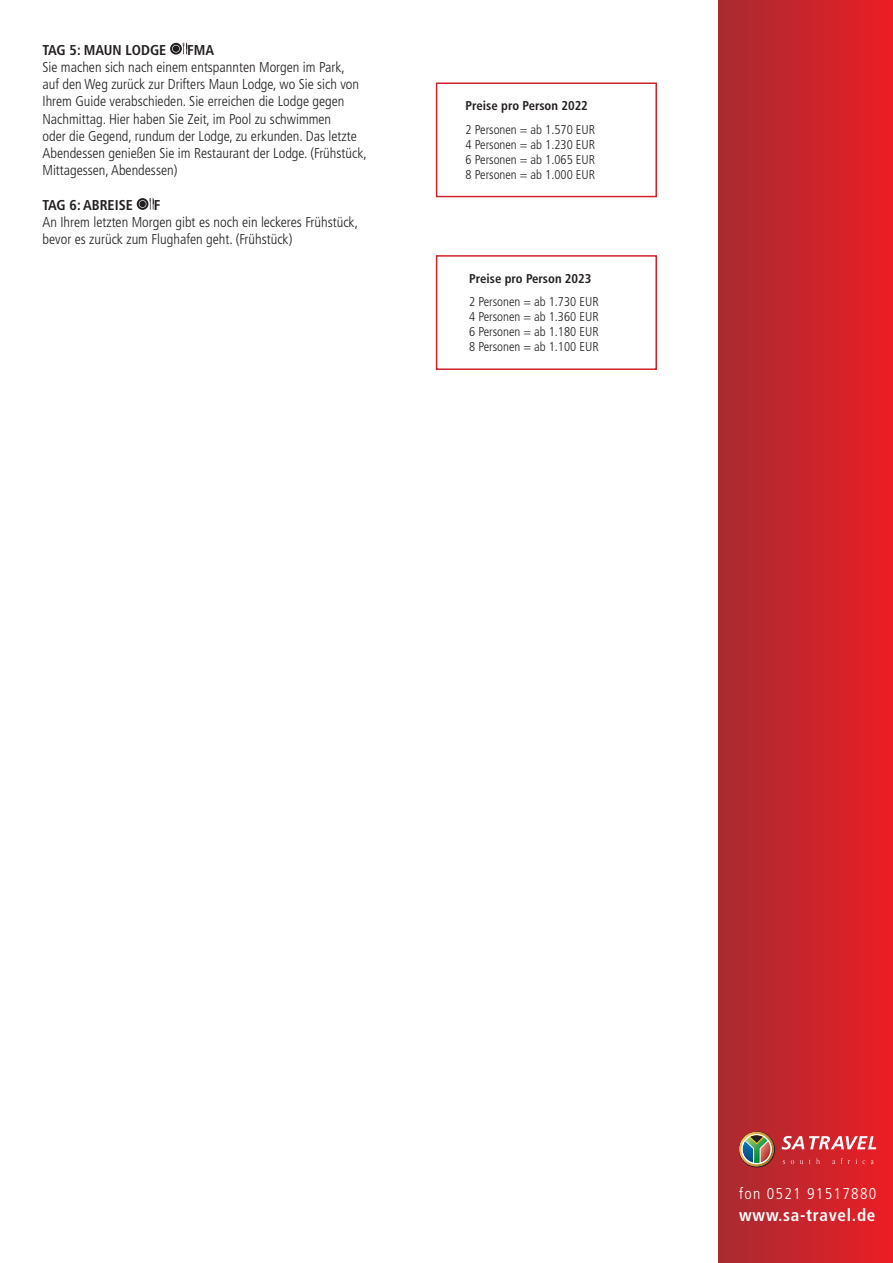
<style>
.page{position:relative;width:893px;height:1263px;background:#fff}
.page>*{position:absolute;margin:0;border:0;box-sizing:border-box;transform-origin:0 0}
.t1{font:700 condensed 17.1px "Frutiger";letter-spacing:.04em;color:#fff}
.t2{font:300 condensed 15.75px "Frutiger";letter-spacing:.08em;color:#fff}
.t3{font:300 condensed 14.25px/17.2px "Frutiger";color:#231f20}
.t4{font:700 condensed 14.25px "Frutiger";color:#231f20}
.t5{font:300 condensed 12.75px/15px "Frutiger";color:#231f20;text-align:justify}
.t6{font:700 condensed 12.75px "Frutiger";color:#231f20}
</style>
<div class="page">
<div style="left:719px;top:0;width:174px;height:1263px;background:linear-gradient(to right,#a62c31,#eb1d24)"></div>
<svg style="left:737px;top:1132px;width:139px;height:37px;background:#c44e4d"></svg>
<div style="left:742px;top:1134px;width:29px;height:30px;border:1px solid #fff;border-radius:50%"></div>
<svg style="left:170px;top:43px;width:17px;height:12px"></svg>
<svg style="left:137px;top:198px;width:17px;height:12px"></svg>
<div style="left:436px;top:82px;width:221px;height:115px;border:2px solid #d1232a"></div>
<div style="left:436px;top:255px;width:221px;height:115px;border:2px solid #d1232a"></div>
<p class="t4" style="left:43px;top:41px;width:125px">TAG 5: MAUN LODGE</p>
<p class="t4" style="left:187px;top:41px;width:28px">FMA</p>
<p class="t3" style="left:43px;top:58px;width:326px">Sie machen sich nach einem entspannten Morgen im Park,<br>auf den Weg zurück zur Drifters Maun Lodge, wo Sie sich von Ihrem Guide verabschieden. Sie erreichen die Lodge gegen Nachmittag. Hier haben Sie Zeit, im Pool zu schwimmen<br>oder die Gegend, rundum der Lodge, zu erkunden. Das letzte Abendessen genießen Sie im Restaurant der Lodge. (Frühstück, Mittagessen, Abendessen)</p>
<p class="t4" style="left:43px;top:196px;width:92px">TAG 6: ABREISE</p>
<p class="t4" style="left:154px;top:196px;width:8px">F</p>
<p class="t3" style="left:43px;top:214px;width:317px">An Ihrem letzten Morgen gibt es noch ein leckeres Frühstück, bevor es zurück zum Flughafen geht. (Frühstück)</p>
<p class="t6" style="left:466px;top:98px;width:124px">Preise pro Person 2022</p>
<p class="t5" style="left:466px;top:122px;width:131px">2 Personen = ab 1.570 EUR 4 Personen = ab 1.230 EUR 6 Personen = ab 1.065 EUR 8 Personen = ab 1.000 EUR</p>
<p class="t6" style="left:469px;top:271px;width:124px">Preise pro Person 2023</p>
<p class="t5" style="left:469px;top:295px;width:131px">2 Personen = ab 1.730 EUR 4 Personen = ab 1.360 EUR 6 Personen = ab 1.180 EUR 8 Personen = ab 1.100 EUR</p>
<p class="t2" style="left:739px;top:1185px;width:139px">fon 0521 91517880</p>
<p class="t1" style="left:739px;top:1204px;width:138px">www.sa-travel.de</p>
</div>
